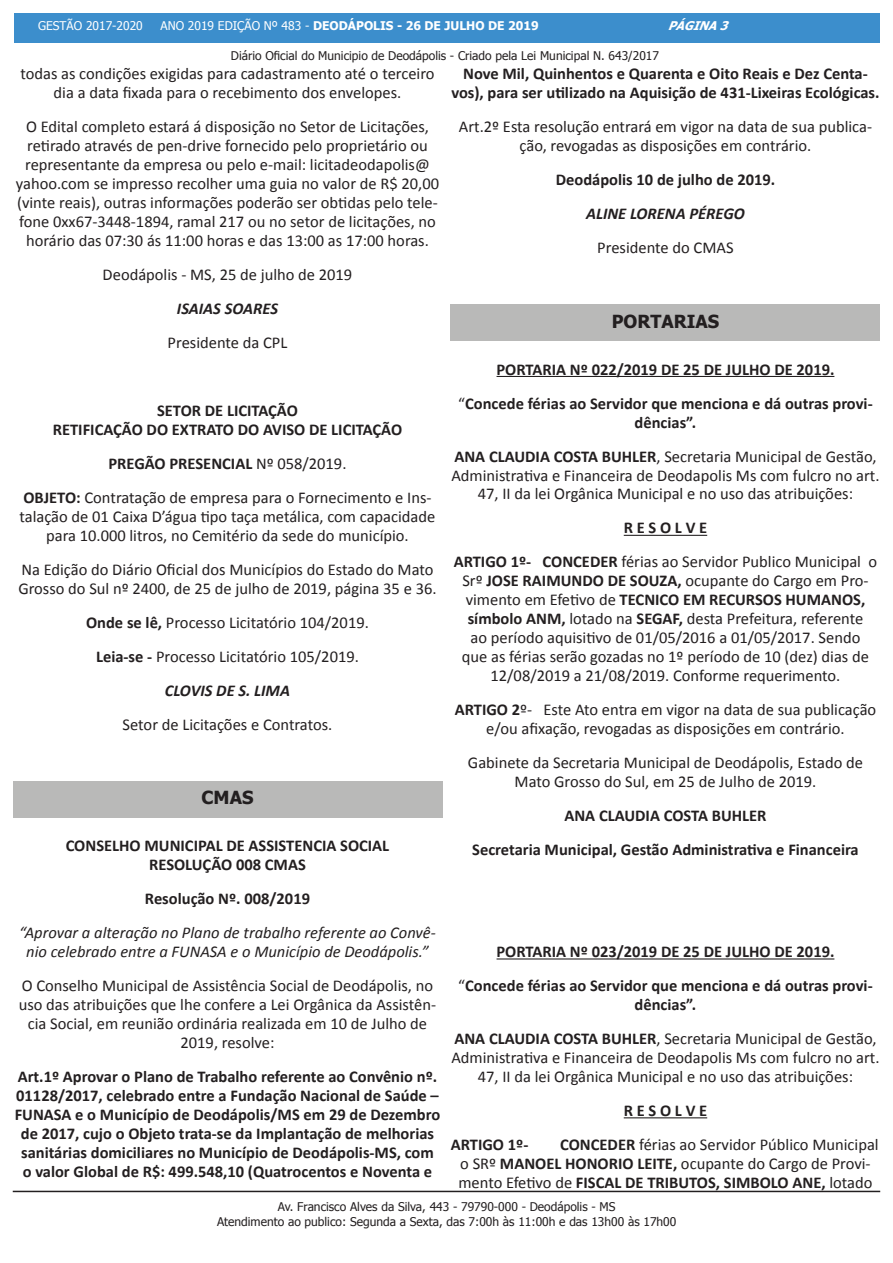
<style>
.page{position:relative;width:893px;height:1263px;background:#fff}
.page>*{position:absolute;margin:0;border:0;box-sizing:border-box;transform-origin:0 0}
.t1{font:700 18px "Tahoma";color:#231f20}
.t2{font:16.5px/18.9px "Calibri";color:#231f20;text-align:center}
.t3{font:700 16.5px/19px "Calibri";color:#231f20;text-align:center}
.t4{font:italic 16.5px/18.9px "Calibri";color:#231f20;text-align:center}
.t5{font:italic 700 16.5px "Calibri";color:#231f20}
.t6{font:12px/14.4px "Tahoma";color:#231f20;text-align:center}
.t7{font:700 12px "Tahoma";color:#fff}
.t8{font:12px "Tahoma";color:#fff}
.t9{font:italic 700 12px "Tahoma";color:#fff}
.s1{font-weight:400}
.s2{font-weight:700}
</style>
<div class="page">
<div style="left:14px;top:14px;width:865px;height:29px;background:#3c8ecc"></div>
<hr style="left:13px;top:1191px;width:867px;height:1px;background:#231f20">
<div style="left:13px;top:781px;width:429px;height:36px;background:#b9b9b8"></div>
<hr style="left:497px;top:376px;width:337px;height:1px;background:#231f20">
<hr style="left:624px;top:535px;width:83px;height:1px;background:#231f20">
<hr style="left:497px;top:958px;width:337px;height:1px;background:#231f20">
<hr style="left:624px;top:1117px;width:83px;height:1px;background:#231f20">
<div style="left:451px;top:304px;width:429px;height:37px;background:#b9b9b8"></div>
<p class="t8" style="left:38px;top:18px;width:106px">GESTÃO 2017-2020</p>
<p class="t7" style="left:161px;top:17px;width:380px"><span class="s1">ANO 2019 EDIÇÃO Nº 483 -</span> DEODÁPOLIS - 26 DE JULHO DE 2019</p>
<p class="t9" style="left:668px;top:17px;width:68px">PÁGINA3</p>
<p class="t6" style="left:231px;top:49px;width:430px">Diário Oficial do Municipio de Deodápolis - Criado pela Lei Municipal N. 643/2017</p>
<p class="t2" style="left:20px;top:64px;width:416px">todas as condições exigidas para cadastramento até o terceiro dia a data fixada para o recebimento dos envelopes.</p>
<p class="t2" style="left:16px;top:117px;width:425px">O Edital completo estará á disposição no Setor de Licitações, retirado através de pen-drive fornecido pelo proprietário ou representante da empresa ou pelo e-mail: licitadeodapolis@ yahoo.com se impresso recolher uma guia no valor de R$ 20,00 (vinte reais), outras informações poderão ser obtidas pelo tele&shy;fone 0xx67-3448-1894, ramal 217 ou no setor de licitações, no horário das 07:30 ás 11:00 horas e das 13:00 as 17:00 horas.</p>
<p class="t2" style="left:103px;top:265px;width:251px">Deodápolis - MS, 25 de julho de 2019</p>
<p class="t5" style="left:177px;top:297px;width:103px">ISAIAS SOARES</p>
<p class="t2" style="left:168px;top:332px;width:121px">Presidente da CPL</p>
<p class="t3" style="left:53px;top:400px;width:351px">SETOR DE LICITAÇÃO<br>RETIFICAÇÃO DO EXTRATO DO AVISO DE LICITAÇÃO</p>
<p class="t3" style="left:108px;top:453px;width:240px">PREGÃO PRESENCIAL <span class="s1">Nº 058/2019.</span></p>
<p class="t2" style="left:20px;top:487px;width:417px"><span class="s2">OBJETO:</span> Contratação de empresa para o Fornecimento e Ins&shy;talação de 01 Caixa D’água tipo taça metálica, com capacidade para 10.000 litros, no Cemitério da sede do município.</p>
<p class="t2" style="left:18px;top:559px;width:420px;text-align:left">Na Edição do Diário Oficial dos Municípios do Estado do Mato<br>Grosso do Sul nº 2400, de 25 de julho de 2019, página 35 e 36.</p>
<p class="t2" style="left:86px;top:612px;width:284px"><span class="s2">Onde se lê,</span> Processo Licitatório 104/2019.</p>
<p class="t2" style="left:96px;top:646px;width:264px"><span class="s2">Leia-se -</span> Processo Licitatório 105/2019.</p>
<p class="t5" style="left:165px;top:678px;width:127px">CLOVIS DE S. LIMA</p>
<p class="t2" style="left:123px;top:714px;width:211px">Setor de Licitações e Contratos.</p>
<p class="t1" style="left:202px;top:785px;width:53px">CMAS</p>
<p class="t3" style="left:66px;top:836px;width:325px">CONSELHO MUNICIPAL DE ASSISTENCIA SOCIAL<br>RESOLUÇÃO 008 CMAS</p>
<p class="t3" style="left:145px;top:888px;width:167px">Resolução Nº. 008/2019</p>
<p class="t4" style="left:19px;top:922px;width:418px">“Aprovar a alteração no Plano de trabalho referente ao Convê&shy;nio celebrado entre a FUNASA e o Município de Deodápolis.”</p>
<p class="t2" style="left:19px;top:976px;width:419px">O Conselho Municipal de Assistência Social de Deodápolis, no uso das atribuições que lhe confere a Lei Orgânica da Assistên&shy;cia Social, em reunião ordinária realizada em 10 de Julho de 2019, resolve:</p>
<p class="t3" style="left:15px;top:1066px;width:427px">Art.1º Aprovar o Plano de Trabalho referente ao Convênio nº.<br>01128/2017, celebrado entre a Fundação Nacional de Saúde – FUNASA e o Município de Deodápolis/MS em 29 de Dezembro de 2017, cujo o Objeto trata-se da Implantação de melhorias sanitárias domiciliares no Município de Deodápolis-MS, com o valor Global de R$: 499.548,10 (Quatrocentos e Noventa e</p>
<p class="t3" style="left:451px;top:64px;width:430px">Nove Mil, Quinhentos e Quarenta e Oito Reais e Dez Centa&shy;vos), para ser utilizado na Aquisição de 431-Lixeiras Ecológicas.</p>
<p class="t2" style="left:459px;top:117px;width:415px">Art.2º Esta resolução entrará em vigor na data de sua publica&shy;ção, revogadas as disposições em contrário.</p>
<p class="t3" style="left:556px;top:169px;width:221px">Deodápolis 10 de julho de 2019.</p>
<p class="t5" style="left:586px;top:202px;width:160px">ALINE LORENA PÉREGO</p>
<p class="t2" style="left:597px;top:238px;width:138px">Presidente do CMAS</p>
<p class="t1" style="left:612px;top:309px;width:109px">PORTARIAS</p>
<p class="t3" style="left:497px;top:359px;width:339px">PORTARIA Nº 022/2019 DE 25 DE JULHO DE 2019.</p>
<p class="t3" style="left:458px;top:393px;width:416px"><span class="s1">“</span>Concede férias ao Servidor que menciona e dá outras provi&shy;dências”.</p>
<p class="t2" style="left:451px;top:446px;width:430px"><span class="s2">ANA CLAUDIA COSTA BUHLER</span>, Secretaria Municipal de Gestão,<br>Administrativa e Financeira de Deodapolis Ms com fulcro no art.<br>47, II da lei Orgânica Municipal e no uso das atribuições:</p>
<p class="t3" style="left:624px;top:518px;width:85px">R E S O L V E</p>
<p class="t2" style="left:454px;top:552px;width:425px"><span class="s2">ARTIGO 1º- CONCEDER</span> férias ao Servidor Publico Municipal o Srº <span class="s2">JOSE RAIMUNDO DE SOUZA,</span> ocupante do Cargo em Pro&shy;vimento em Efetivo de <span class="s2">TECNICO EM RECURSOS HUMANOS, símbolo ANM,</span> lotado na <span class="s2">SEGAF,</span> desta Prefeitura, referente<br>ao período aquisitivo de 01/05/2016 a 01/05/2017. Sendo<br>que as férias serão gozadas no 1º período de 10 (dez) dias de 12/08/2019 a 21/08/2019. Conforme requerimento.</p>
<p class="t2" style="left:455px;top:700px;width:423px"><span class="s2">ARTIGO 2</span>º- Este Ato entra em vigor na data de sua publicação e/ou afixação, revogadas as disposições em contrário.</p>
<p class="t2" style="left:468px;top:753px;width:397px">Gabinete da Secretaria Municipal de Deodápolis, Estado de<br>Mato Grosso do Sul, em 25 de Julho de 2019.</p>
<p class="t3" style="left:564px;top:806px;width:204px">ANA CLAUDIA COSTA BUHLER</p>
<p class="t3" style="left:472px;top:840px;width:388px">Secretaria Municipal, Gestão Administrativa e Financeira</p>
<p class="t3" style="left:497px;top:941px;width:339px">PORTARIA Nº 023/2019 DE 25 DE JULHO DE 2019.</p>
<p class="t3" style="left:458px;top:975px;width:416px"><span class="s1">“</span>Concede férias ao Servidor que menciona e dá outras provi&shy;dências”.</p>
<p class="t2" style="left:451px;top:1028px;width:430px"><span class="s2">ANA CLAUDIA COSTA BUHLER</span>, Secretaria Municipal de Gestão,<br>Administrativa e Financeira de Deodapolis Ms com fulcro no art.<br>47, II da lei Orgânica Municipal e no uso das atribuições:</p>
<p class="t3" style="left:624px;top:1100px;width:85px">R E S O L V E</p>
<p class="t3" style="left:451px;top:1134px;width:79px">ARTIGO 1º-</p>
<p class="t2" style="left:458px;top:1134px;width:422px;text-align:left;text-indent:102px"><span class="s2">CONCEDER</span> férias ao Servidor Público Municipal o SRº <span class="s2">MANOEL HONORIO LEITE,</span> ocupante do Cargo de Provi&shy;mento Efetivo de <span class="s2">FISCAL DE TRIBUTOS, SIMBOLO ANE,</span> lotado</p>
<p class="t6" style="left:217px;top:1200px;width:461px">Av. Francisco Alves da Silva, 443 - 79790-000 - Deodápolis - MS<br>Atendimento ao publico: Segunda a Sexta, das 7:00h às 11:00h e das 13h00 às 17h00</p>
</div>
